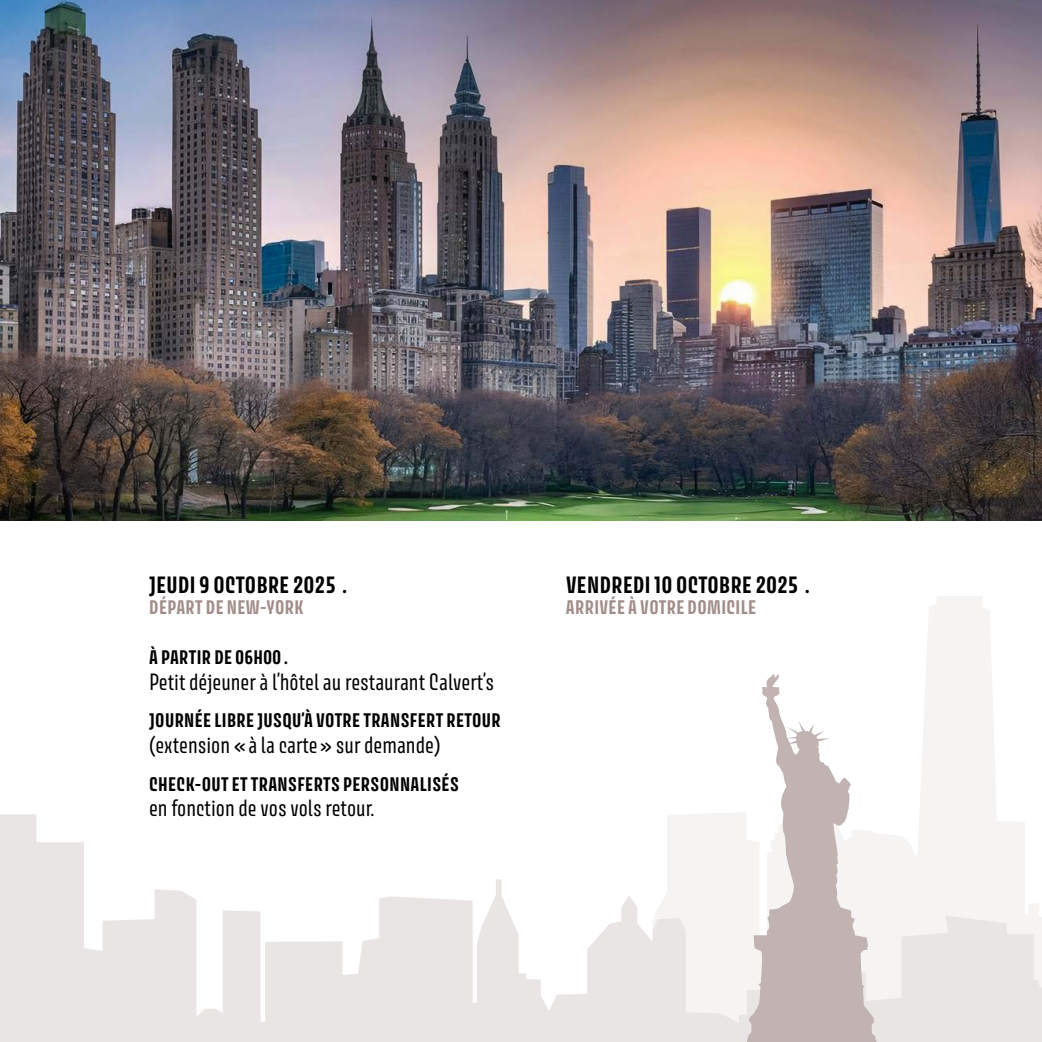
<style>
.page{position:relative;width:1042px;height:1042px;background:#fff}
.page>*{position:absolute;margin:0;border:0;box-sizing:border-box;transform-origin:0 0}
.t1{font:21px "Avory I Latn";color:#000}
.t2{font:700 21px "Avory I Latn";letter-spacing:.02em;color:#000}
.t3{font:700 17.5px "Avory I Latn";letter-spacing:.02em;color:#000}
.t4{font:700 17.5px "Avory I Latn";letter-spacing:.02em;color:#a18e8a}
</style>
<div class="page">
<div style="left:926px;top:596px;width:66px;height:77px;background:#f6f4f3"></div>
<img style="left:0;top:0;width:1042px;height:521px">
<svg style="left:0;top:814px;width:556px;height:228px;fill:#e9e5e4"></svg>
<svg style="left:556px;top:673px;width:486px;height:369px"></svg>
<p class="t2" style="left:149px;top:571px;width:199px">JEUDI 9 OCTOBRE 2025 .</p>
<p class="t4" style="left:149px;top:596px;width:156px">DÉPART DE NEW-YORK</p>
<p class="t3" style="left:149px;top:646px;width:140px">À PARTIR DE 06H00 .</p>
<p class="t1" style="left:149px;top:668px;width:346px">Petit déjeuner à l’hôtel au restaurant Calvert’s</p>
<p class="t3" style="left:149px;top:709px;width:353px">JOURNÉE LIBRE JUSQU’À VOTRE TRANSFERT RETOUR</p>
<p class="t1" style="left:149px;top:731px;width:293px">(extension « à la carte » sur demande)</p>
<p class="t3" style="left:149px;top:772px;width:311px">CHECK-OUT ET TRANSFERTS PERSONNALISÉS</p>
<p class="t1" style="left:149px;top:794px;width:227px">en fonction de vos vols retour.</p>
<p class="t2" style="left:566px;top:571px;width:245px">VENDREDI 10 OCTOBRE 2025 .</p>
<p class="t4" style="left:566px;top:596px;width:192px">ARRIVÉE À VOTRE DOMICILE</p>
</div>
